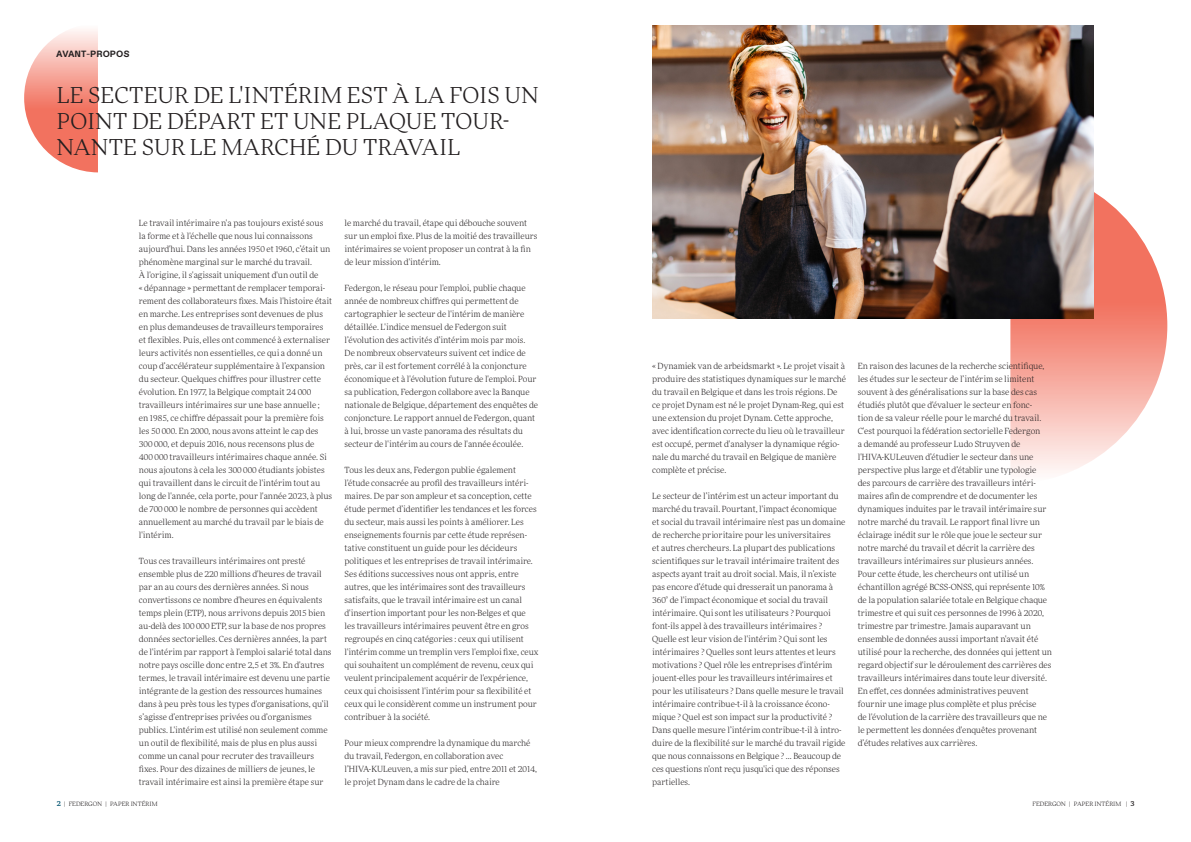
<style>
.page{position:relative;width:1191px;height:842px;background:#fff}
.page>*{position:absolute;margin:0;border:0;box-sizing:border-box;transform-origin:0 0}
.Titel_Inleiding_-_edito{font:300 expanded 22px/26px "More Pro";letter-spacing:.01em;color:#231f20}
.Rubriek{font:700 9px "NT Bau";color:#231f20}
.Edito{font:300 8.5px/13px "More Pro";color:#231f20}
.t1{font:300 expanded 6px "More Pro";letter-spacing:.01em;color:#231f20}
.s1{font-weight:500;font-size:7px;color:#005370}
.s2{font-weight:500;font-size:7px}
</style>
<div class="page">
<svg style="left:24px;top:29px;width:74px;height:143px"></svg>
<svg style="left:1010px;top:167px;width:157px;height:306px"></svg>
<img style="left:652px;top:26px;width:441px;height:293px">
<p class="Rubriek" style="left:56px;top:48px;width:75px">AVANT-PROPOS</p>
<p class="Titel_Inleiding_-_edito" style="left:57px;top:81px;width:483px">LE SECTEUR DE L'INTÉRIM EST À LA FOIS UN<br>POINT DE DÉPART ET UNE PLAQUE TOUR-<br>NANTE SUR LE MARCHÉ DU TRAVAIL</p>
<p class="Edito" style="left:139px;top:216px;width:195px">Le travail intérimaire n'a pas toujours existé sous la forme et à l'échelle que nous lui connaissons aujourd'hui. Dans les années 1950 et 1960, c’était un phénomène marginal sur le marché du travail.<br>À l'origine, il s'agissait uniquement d'un outil de<br>« dépannage » permettant de remplacer temporai&shy;rement des collaborateurs fixes. Mais l'histoire était en marche. Les entreprises sont devenues de plus en plus demandeuses de travailleurs temporaires et flexibles. Puis, elles ont commencé à externaliser leurs activités non essentielles, ce qui a donné un coup d’accélérateur supplémentaire à l’expansion du secteur. Quelques chiffres pour illustrer cette évolution. En 1977, la Belgique comptait 24 000 travailleurs intérimaires sur une base annuelle ;<br>en 1985, ce chiffre dépassait pour la première fois les 50 000. En 2000, nous avons atteint le cap des 300 000, et depuis 2016, nous recensons plus de<br>400 000 travailleurs intérimaires chaque année. Si nous ajoutons à cela les 300 000 étudiants jobistes qui travaillent dans le circuit de l'intérim tout au long de l'année, cela porte, pour l'année 2023, à plus de 700 000 le nombre de personnes qui accèdent annuellement au marché du travail par le biais de l'intérim.</p>
<p class="Edito" style="left:139px;top:554px;width:194px">Tous ces travailleurs intérimaires ont presté ensemble plus de 220 millions d'heures de travail par an au cours des dernières années. Si nous convertissons ce nombre d'heures en équivalents temps plein (ETP), nous arrivons depuis 2015 bien au-delà des 100 000 ETP, sur la base de nos propres données sectorielles. Ces dernières années, la part de l'intérim par rapport à l'emploi salarié total dans notre pays oscille donc entre 2,5 et 3%. En d'autres termes, le travail intérimaire est devenu une partie intégrante de la gestion des ressources humaines dans à peu près tous les types d'organisations, qu’il s’agisse d’entreprises privées ou d’organismes publics. L'intérim est utilisé non seulement comme un outil de flexibilité, mais de plus en plus aussi comme un canal pour recruter des travailleurs fixes. Pour des dizaines de milliers de jeunes, le travail intérimaire est ainsi la première étape sur</p>
<p class="Edito" style="left:344px;top:216px;width:195px">le marché du travail, étape qui débouche souvent sur un emploi fixe. Plus de la moitié des travailleurs intérimaires se voient proposer un contrat à la fin de leur mission d'intérim.</p>
<p class="Edito" style="left:344px;top:281px;width:195px">Federgon, le réseau pour l'emploi, publie chaque année de nombreux chiffres qui permettent de cartographier le secteur de l'intérim de manière détaillée. L'indice mensuel de Federgon suit l’évolution des activités d’intérim mois par mois.<br>De nombreux observateurs suivent cet indice de près, car il est fortement corrélé à la conjoncture économique et à l'évolution future de l'emploi. Pour sa publication, Federgon collabore avec la Banque nationale de Belgique, département des enquêtes de conjoncture. Le rapport annuel de Federgon, quant à lui, brosse un vaste panorama des résultats du secteur de l'intérim au cours de l'année écoulée.</p>
<p class="Edito" style="left:344px;top:463px;width:196px">Tous les deux ans, Federgon publie également l'étude consacrée au profil des travailleurs intéri&shy;maires. De par son ampleur et sa conception, cette étude permet d’identifier les tendances et les forces du secteur, mais aussi les points à améliorer. Les enseignements fournis par cette étude représen&shy;tative constituent un guide pour les décideurs politiques et les entreprises de travail intérimaire.<br>Ses éditions successives nous ont appris, entre autres, que les intérimaires sont des travailleurs satisfaits, que le travail intérimaire est un canal d'insertion important pour les non-Belges et que<br>les travailleurs intérimaires peuvent être en gros regroupés en cinq catégories : ceux qui utilisent l'intérim comme un tremplin vers l'emploi fixe, ceux qui souhaitent un complément de revenu, ceux qui veulent principalement acquérir de l'expérience, ceux qui choisissent l'intérim pour sa flexibilité et ceux qui le considèrent comme un instrument pour contribuer à la société.</p>
<p class="Edito" style="left:344px;top:736px;width:194px">Pour mieux comprendre la dynamique du marché du travail, Federgon, en collaboration avec l’HIVA-KULeuven, a mis sur pied, entre 2011 et 2014, le projet Dynam dans le cadre de la chaire</p>
<p class="Edito" style="left:652px;top:359px;width:195px">« Dynamiek van de arbeidsmarkt ». Le projet visait à produire des statistiques dynamiques sur le marché du travail en Belgique et dans les trois régions. De ce projet Dynam est né le projet Dynam-Reg, qui est une extension du projet Dynam. Cette approche, avec identification correcte du lieu où le travailleur est occupé, permet d'analyser la dynamique régio&shy;nale du marché du travail en Belgique de manière complète et précise.</p>
<p class="Edito" style="left:652px;top:489px;width:195px">Le secteur de l’intérim est un acteur important du marché du travail. Pourtant, l'impact économique et social du travail intérimaire n'est pas un domaine de recherche prioritaire pour les universitaires<br>et autres chercheurs. La plupart des publications scientifiques sur le travail intérimaire traitent des aspects ayant trait au droit social. Mais, il n’existe pas encore d’étude qui dresserait un panorama à 360° de l'impact économique et social du travail intérimaire. Qui sont les utilisateurs ? Pourquoi font-ils appel à des travailleurs intérimaires ?<br>Quelle est leur vision de l'intérim ? Qui sont les intérimaires ? Quelles sont leurs attentes et leurs motivations ? Quel rôle les entreprises d'intérim jouent-elles pour les travailleurs intérimaires et pour les utilisateurs ? Dans quelle mesure le travail intérimaire contribue-t-il à la croissance écono&shy;mique ? Quel est son impact sur la productivité ?<br>Dans quelle mesure l’intérim contribue-t-il à intro&shy;duire de la flexibilité sur le marché du travail rigide que nous connaissons en Belgique ? ... Beaucoup de ces questions n'ont reçu jusqu'ici que des réponses partielles.</p>
<p class="Edito" style="left:857px;top:359px;width:196px">En raison des lacunes de la recherche scientifique, les études sur le secteur de l’intérim se limitent souvent à des généralisations sur la base des cas étudiés plutôt que d'évaluer le secteur en fonc-<br>tion de sa valeur réelle pour le marché du travail.<br>C'est pourquoi la fédération sectorielle Federgon<br>a demandé au professeur Ludo Struyven de l'HIVA-KULeuven d’étudier le secteur dans une perspective plus large et d’établir une typologie<br>des parcours de carrière des travailleurs intéri&shy;maires afin de comprendre et de documenter les dynamiques induites par le travail intérimaire sur notre marché du travail. Le rapport final livre un éclairage inédit sur le rôle que joue le secteur sur notre marché du travail et décrit la carrière des travailleurs intérimaires sur plusieurs années.<br>Pour cette étude, les chercheurs ont utilisé un échantillon agrégé BCSS-ONSS, qui représente 10% de la population salariée totale en Belgique chaque trimestre et qui suit ces personnes de 1996 à 2020, trimestre par trimestre. Jamais auparavant un ensemble de données aussi important n'avait été utilisé pour la recherche, des données qui jettent un regard objectif sur le déroulement des carrières des travailleurs intérimaires dans toute leur diversité.<br>En effet, ces données administratives peuvent fournir une image plus complète et plus précise<br>de l'évolution de la carrière des travailleurs que ne le permettent les données d'enquêtes provenant d’études relatives aux carrières.</p>
<p class="t1" style="left:57px;top:800px;width:102px"><span class="s1">2</span> | FEDERGON | PAPER INTÉRIM</p>
<p class="t1" style="left:1032px;top:800px;width:104px">FEDERGON | PAPER INTÉRIM | <span class="s2">3</span></p>
</div>
